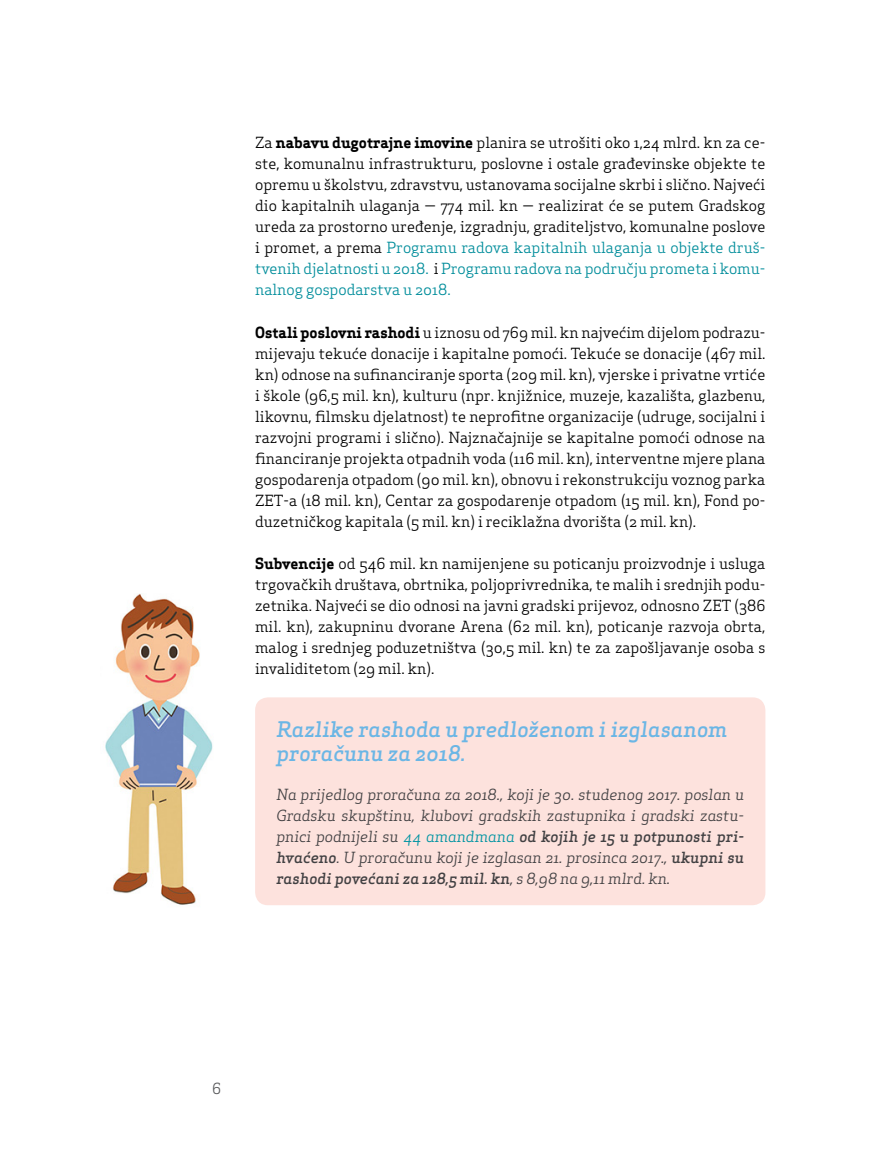
<style>
.page{position:relative;width:893px;height:1170px;background:#fff}
.page>*{position:absolute;margin:0;border:0;box-sizing:border-box;transform-origin:0 0}
.t1{font:italic 500 21px/24px "Apex Serif";color:#6bb6e5}
.t2{font:15px/21px "Apex Serif";color:#000;text-align:justify}
.t3{font:italic 15px/21px "Apex Serif";color:#414042;text-align:justify}
.t4{font:15px "Apex Serif";color:#58595b}
.s1{font-weight:700}
.s2{color:#008d9b}
.s3{color:#0094a2}
.s4{font-weight:500}
</style>
<div class="page">
<div style="left:255px;top:697px;width:510px;height:208px;background:#fde2dd;border-radius:13px"></div>
<img style="left:105px;top:594px;width:108px;height:311px">
<p class="t2" style="left:255px;top:132px;width:512px">Za <span class="s1">nabavu dugotrajne imovine</span> planira se utrošiti oko 1,24 mlrd. kn za ce&shy;ste, komunalnu infrastrukturu, poslovne i ostale građevinske objekte te opremu u školstvu, zdravstvu, ustanovama socijalne skrbi i slično. Najveći dio kapitalnih ulaganja — 774 mil. kn — realizirat će se putem Gradskog ureda za prostorno uređenje, izgradnju, graditeljstvo, komunalne poslove i promet, a prema <span class="s2">Programu radova kapitalnih ulaganja u objekte druš&shy;tvenih djelatnosti u 2018.</span> i <span class="s2">Programu radova na području prometa i komu&shy;nalnog gospodarstva u 2018.</span></p>
<p class="t2" style="left:255px;top:321px;width:512px"><span class="s1">Ostali poslovni rashodi</span> u iznosu od 769 mil. kn najvećim dijelom podrazu&shy;mijevaju tekuće donacije i kapitalne pomoći. Tekuće se donacije (467 mil. kn) odnose na sufinanciranje sporta (209 mil. kn), vjerske i privatne vrtiće i škole (96,5 mil. kn), kulturu (npr. knjižnice, muzeje, kazališta, glazbenu, likovnu, filmsku djelatnost) te neprofitne organizacije (udruge, socijalni i razvojni programi i slično). Najznačajnije se kapitalne pomoći odnose na financiranje projekta otpadnih voda (116 mil. kn), interventne mjere plana gospodarenja otpadom (90 mil. kn), obnovu i rekonstrukciju voznog parka ZET-a (18 mil. kn), Centar za gospodarenje otpadom (15 mil. kn), Fond po&shy;duzetničkog kapitala (5 mil. kn) i reciklažna dvorišta (2 mil. kn).</p>
<p class="t2" style="left:255px;top:552px;width:512px"><span class="s1">Subvencije</span> od 546 mil. kn namijenjene su poticanju proizvodnje i usluga trgovačkih društava, obrtnika, poljoprivrednika, te malih i srednjih podu&shy;zetnika. Najveći se dio odnosi na javni gradski prijevoz, odnosno ZET (386 mil. kn), zakupninu dvorane Arena (62 mil. kn), poticanje razvoja obrta, malog i srednjeg poduzetništva (30,5 mil. kn) te za zapošljavanje osoba s invaliditetom (29 mil. kn).</p>
<h1 class="t1" style="left:276px;top:716px;width:453px">Razlike rashoda u predloženom i izglasanom proračunu za 2018.</h1>
<p class="t3" style="left:276px;top:783px;width:469px">Na prijedlog proračuna za 2018., koji je 30. studenog 2017. poslan u Gradsku skupštinu, klubovi gradskih zastupnika i gradski zastu&shy;pnici podnijeli su <span class="s3">44 amandmana</span> <span class="s4">od kojih je 15 u potpunosti pri&shy;hvaćeno</span>. U proračunu koji je izglasan 21. prosinca 2017., <span class="s4">ukupni su rashodi povećani za 128,5 mil. kn</span>, s 8,98 na 9,11 mlrd. kn.</p>
<p class="t4" style="left:212px;top:1078px;width:10px">6</p>
</div>
